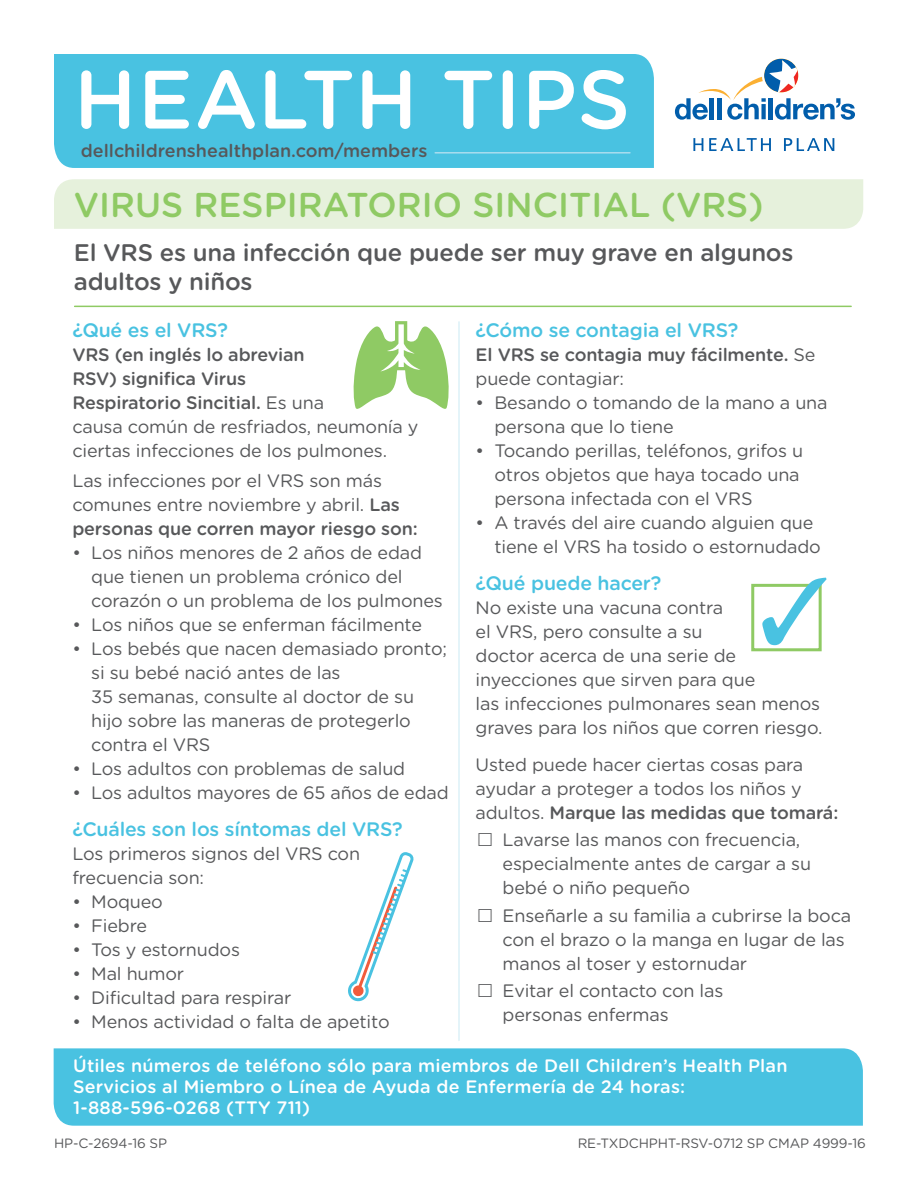
<style>
.page{position:relative;width:918px;height:1188px;background:#fff}
.page>*{position:absolute;margin:0;border:0;box-sizing:border-box;transform-origin:0 0}
.t1{font:500 82.5px "Gotham Rounded";letter-spacing:.005em;color:#fff}
.t2{font:500 34.5px "Gotham Rounded";color:#8fca64}
.t3{font:500 24px/28.8px "Gotham Rounded";letter-spacing:-.01em;color:#57585a}
.t4{font:500 19.5px "Gotham Rounded";letter-spacing:-.01em;color:#49c2e1}
.t5{font:18px/24px "Gotham Rounded";letter-spacing:-.01em;color:#57585a}
.t6{font:500 18px/24px "Gotham Rounded";letter-spacing:-.01em;color:#57585a}
.t7{font:500 18px/21px "Gotham Rounded";letter-spacing:.01em;color:#fff}
.t8{font:13.5px "Gotham Rounded";letter-spacing:-.01em;color:#57585a}
.s1{font-weight:400}
.s2{font-weight:500}
</style>
<div class="page">
<hr style="left:458px;top:322px;width:2px;height:718px;background:#dcf1f8">
<div style="left:751px;top:584px;width:71px;height:67px;border:3px solid #8fca64"></div>
<hr style="left:75px;top:306px;width:776px;height:1px;background:#8fca64">
<div style="left:54px;top:54px;width:600px;height:114px;background:#49c2e1"></div>
<div style="left:54px;top:179px;width:809px;height:50px;background:#e6f1dc"></div>
<hr style="left:435px;top:152px;width:195px;height:2px;background:#aaddef">
<svg style="left:348px;top:852px;width:66px;height:150px"></svg>
<div style="left:54px;top:1048px;width:809px;height:78px;background:#49c2e1"></div>
<svg style="left:675px;top:59px;width:180px;height:61px"></svg>
<svg style="left:693px;top:138px;width:10px;height:13px"></svg>
<svg style="left:709px;top:138px;width:62px;height:13px"></svg>
<svg style="left:784px;top:138px;width:50px;height:13px"></svg>
<svg style="left:353px;top:321px;width:96px;height:88px"></svg>
<svg style="left:762px;top:583px;width:60px;height:62px"></svg>
<h1 class="t1" style="left:74px;top:41px;width:558px">HEALTH TIPS</h1>
<p class="t6" style="left:81px;top:137px;width:348px">dellchildrenshealthplan.com/members</p>
<h1 class="t2" style="left:74px;top:180px;width:691px">VIRUS RESPIRATORIO SINCITIAL (VRS)</h1>
<p class="t3" style="left:74px;top:238px;width:721px">El VRS es una infección que puede ser muy grave en algunos adultos y niños</p>
<h2 class="t4" style="left:72px;top:316px;width:157px">¿Qué es el VRS?</h2>
<p class="t6" style="left:72px;top:342px;width:253px">VRS (en inglés lo abrevian<br>RSV) significa Virus<br>Respiratorio Sincitial. <span class="s1">Es una</span></p>
<h2 class="t4" style="left:476px;top:316px;width:264px">¿Cómo se contagia el VRS?</h2>
<p class="t6" style="left:476px;top:342px;width:341px">El VRS se contagia muy fácilmente. <span class="s1">Se puede contagiar:</span></p>
<p class="t5" style="left:495px;top:390px;width:335px;text-indent:-19px">• Besando o tomando de la mano a una persona que lo tiene</p>
<p class="t5" style="left:495px;top:438px;width:310px;text-indent:-19px">• Tocando perillas, teléfonos, grifos u otros objetos que haya tocado una persona infectada con el VRS</p>
<p class="t5" style="left:495px;top:510px;width:328px;text-indent:-19px">• A través del aire cuando alguien que tiene el VRS ha tosido o estornudado</p>
<h2 class="t4" style="left:476px;top:569px;width:187px">¿Qué puede hacer?</h2>
<p class="t5" style="left:476px;top:594px;width:262px">No existe una vacuna contra el VRS, pero consulte a su doctor acerca de una serie de</p>
<p class="t5" style="left:72px;top:414px;width:348px">causa común de resfriados, neumonía y ciertas infecciones de los pulmones.</p>
<p class="t5" style="left:72px;top:468px;width:347px">Las infecciones por el VRS son más comunes entre noviembre y abril. <span class="s2">Las personas que corren mayor riesgo son:</span></p>
<p class="t5" style="left:91px;top:540px;width:353px">Los niños menores de 2 años de edad que tienen un problema crónico del corazón o un problema de los pulmones</p>
<p class="t5" style="left:91px;top:612px;width:332px">Los niños que se enferman fácilmente</p>
<p class="t5" style="left:91px;top:636px;width:357px">Los bebés que nacen demasiado pronto;</p>
<p class="t5" style="left:72px;top:540px;width:10px">•</p>
<p class="t5" style="left:72px;top:612px;width:10px">•</p>
<p class="t5" style="left:72px;top:636px;width:10px">•</p>
<p class="t5" style="left:91px;top:660px;width:324px">si su bebé nació antes de las<br>35 semanas, consulte al doctor de su hijo sobre las maneras de protegerlo contra el VRS</p>
<p class="t5" style="left:72px;top:756px;width:334px">• Los adultos con problemas de salud</p>
<p class="t5" style="left:72px;top:780px;width:378px">• Los adultos mayores de 65 años de edad</p>
<h2 class="t4" style="left:72px;top:816px;width:332px">¿Cuáles son los síntomas del VRS?</h2>
<p class="t5" style="left:72px;top:841px;width:289px">Los primeros signos del VRS con frecuencia son:</p>
<p class="t5" style="left:72px;top:889px;width:92px">• Moqueo</p>
<p class="t5" style="left:72px;top:913px;width:76px">• Fiebre</p>
<p class="t5" style="left:72px;top:937px;width:169px">• Tos y estornudos</p>
<p class="t5" style="left:72px;top:961px;width:113px">• Mal humor</p>
<p class="t5" style="left:72px;top:985px;width:221px">• Dificultad para respirar</p>
<p class="t5" style="left:72px;top:1009px;width:319px">• Menos actividad o falta de apetito</p>
<p class="t5" style="left:476px;top:666px;width:348px">inyecciones que sirven para que<br>las infecciones pulmonares sean menos graves para los niños que corren riesgo.</p>
<p class="t5" style="left:476px;top:752px;width:364px">Usted puede hacer ciertas cosas para ayudar a proteger a todos los niños y adultos. <span class="s2">Marque las medidas que tomará:</span></p>
<p class="t5" style="left:503px;top:827px;width:310px">Lavarse las manos con frecuencia, especialmente antes de cargar a su bebé o niño pequeño</p>
<p class="t5" style="left:503px;top:902px;width:350px">Enseñarle a su familia a cubrirse la boca con el brazo o la manga en lugar de las manos al toser y estornudar</p>
<p class="t5" style="left:503px;top:978px;width:222px">Evitar el contacto con las personas enfermas</p>
<p class="t7" style="left:73px;top:1054px;width:716px">Útiles números de teléfono sólo para miembros de Dell Children’s Health Plan<br>Servicios al Miembro o Línea de Ayuda de Enfermería de 24 horas:<br>1-888-596-0268 (TTY 711)</p>
<p class="t8" style="left:54px;top:1133px;width:115px">HP-C-2694-16 SP</p>
<p class="t8" style="left:578px;top:1133px;width:290px">RE-TXDCHPHT-RSV-0712 SP CMAP 4999-16</p>
</div>
